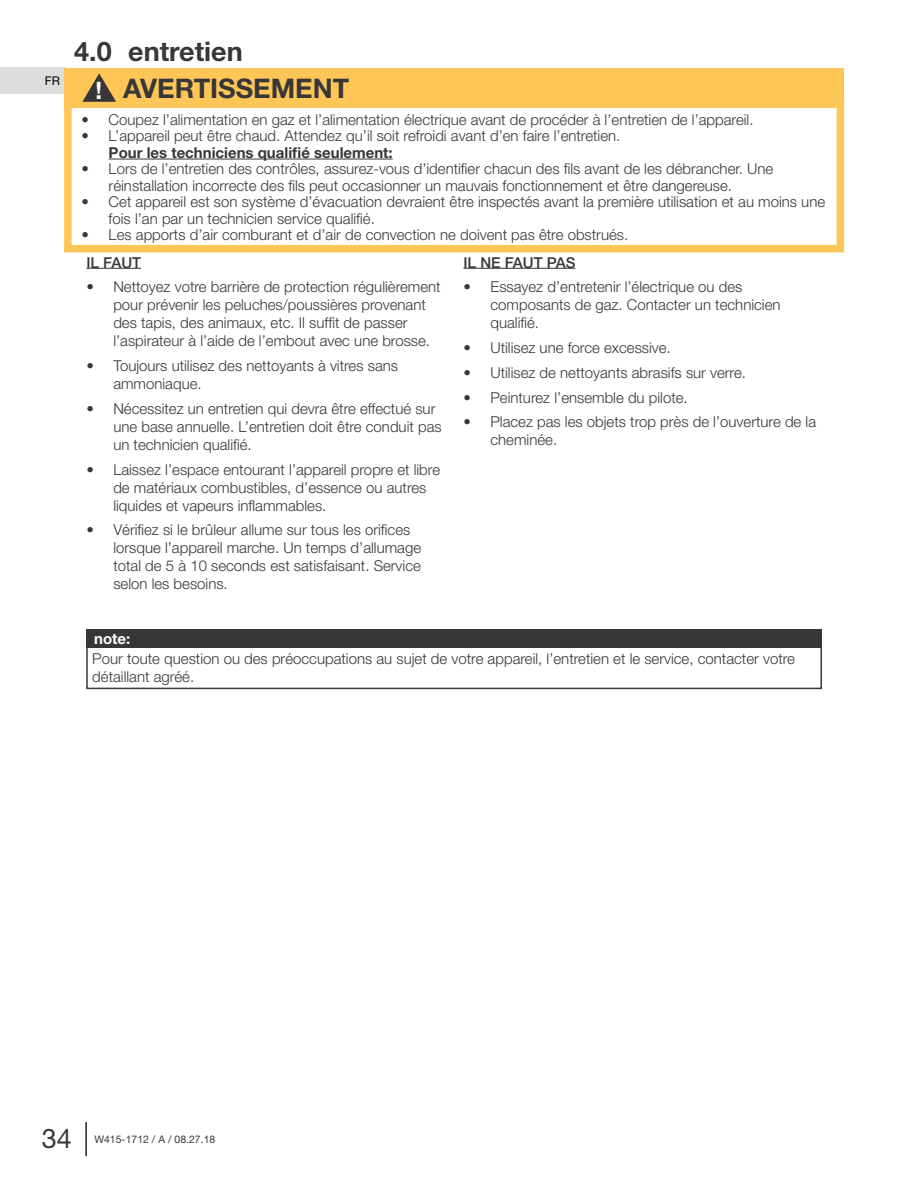
<style>
.page{position:relative;width:918px;height:1188px;background:#fff}
.page>*{position:absolute;margin:0;border:0;box-sizing:border-box;transform-origin:0 0}
.t1{font:700 27px "Helvetica Neue";color:#393637}
.t2{font:27px "Helvetica Neue";color:#393637}
.t3{font:700 24px "Helvetica Neue";color:#fff}
.Lettered_Bullet{font:300 15px/18px "Helvetica Neue";color:#393637}
.Main_text{font:700 15px "Helvetica Neue";color:#393637}
.Main_text-2{font:500 15px "Helvetica Neue";color:#393637}
.Main_text-3{font:700 15px "Helvetica Neue";color:#fff}
.t4{font:12px "Helvetica Neue";color:#000}
.t5{font:10.5px "Helvetica Neue";color:#393637}
</style>
<div class="page">
<hr style="left:85px;top:1122px;width:2px;height:34px;background:#231f20">
<div style="left:0;top:67px;width:65px;height:27px;background:#dcdddf"></div>
<div style="left:64px;top:95px;width:780px;height:157px;border:8px solid #fec657"></div>
<div style="left:64px;top:68px;width:780px;height:39px;background:#fec657"></div>
<svg style="left:82px;top:73px;width:34px;height:29px"></svg>
<hr style="left:109px;top:159px;width:284px;height:1px;background:#393637">
<hr style="left:86px;top:268px;width:55px;height:1px;background:#393637">
<hr style="left:463px;top:268px;width:112px;height:1px;background:#393637">
<div style="left:86px;top:646px;width:736px;height:43px;border:2px solid #393637"></div>
<div style="left:86px;top:629px;width:736px;height:19px;background:#393637"></div>
<p class="t4" style="left:45px;top:72px;width:17px">FR</p>
<p class="t1" style="left:74px;top:31px;width:170px">4.0 entretien</p>
<p class="t3" style="left:95px;top:71px;width:8px">!</p>
<p class="t1" style="left:123px;top:67px;width:228px">AVERTISSEMENT</p>
<p class="Lettered_Bullet" style="left:82px;top:110px;width:673px">• Coupez l’alimentation en gaz et l’alimentation électrique avant de procéder à l’entretien de l’appareil.</p>
<p class="Lettered_Bullet" style="left:82px;top:126px;width:540px">• L’appareil peut être chaud. Attendez qu’il soit refroidi avant d’en faire l’entretien.</p>
<p class="Main_text" style="left:109px;top:141px;width:286px">Pour les techniciens qualifié seulement:</p>
<p class="Lettered_Bullet" style="left:109px;top:160px;width:666px;line-height:16.5px;text-indent:-27px">• Lors de l’entretien des contrôles, assurez-vous d’identifier chacun des fils avant de les débrancher. Une réinstallation incorrecte des fils peut occasionner un mauvais fonctionnement et être dangereuse.</p>
<p class="Lettered_Bullet" style="left:109px;top:193px;width:718px;line-height:16.5px;text-indent:-27px">• Cet appareil est son système d’évacuation devraient être inspectés avant la première utilisation et au moins une fois l’an par un technicien service qualifié.</p>
<p class="Lettered_Bullet" style="left:82px;top:225px;width:548px">• Les apports d’air comburant et d’air de convection ne doivent pas être obstrués.</p>
<p class="Main_text-2" style="left:86px;top:250px;width:56px">IL FAUT</p>
<p class="Lettered_Bullet" style="left:113px;top:277px;width:329px;text-indent:-27px">• Nettoyez votre barrière de protection régulièrement pour prévenir les peluches/poussières provenant des tapis, des animaux, etc. Il suffit de passer l’aspirateur à l’aide de l’embout avec une brosse.</p>
<p class="Lettered_Bullet" style="left:113px;top:356px;width:286px;text-indent:-27px">• Toujours utilisez des nettoyants à vitres sans ammoniaque.</p>
<p class="Lettered_Bullet" style="left:113px;top:399px;width:330px;text-indent:-27px">• Nécessitez un entretien qui devra être effectué sur une base annuelle. L’entretien doit être conduit pas un technicien qualifié.</p>
<p class="Lettered_Bullet" style="left:113px;top:459px;width:328px;text-indent:-27px">• Laissez l’espace entourant l’appareil propre et libre de matériaux combustibles, d’essence ou autres liquides et vapeurs inflammables.</p>
<p class="Lettered_Bullet" style="left:113px;top:520px;width:309px;text-indent:-27px">• Vérifiez si le brûleur allume sur tous les orifices lorsque l’appareil marche. Un temps d’allumage total de 5 à 10 seconds est satisfaisant. Service selon les besoins.</p>
<h1 class="t1" style="left:74px;top:32px;width:116px">entr tien</h1>
<p class="Main_text-2" style="left:463px;top:250px;width:113px">IL NE FAUT PAS</p>
<p class="Lettered_Bullet" style="left:490px;top:277px;width:292px;text-indent:-27px">• Essayez d’entretenir l’électrique ou des composants de gaz. Contacter un technicien qualifié.</p>
<p class="Lettered_Bullet" style="left:463px;top:338px;width:209px">• Utilisez une force excessive.</p>
<p class="Lettered_Bullet" style="left:463px;top:363px;width:284px">• Utilisez de nettoyants abrasifs sur verre.</p>
<p class="Lettered_Bullet" style="left:463px;top:387px;width:226px">• Peinturez l’ensemble du pilote.</p>
<p class="Lettered_Bullet" style="left:490px;top:412px;width:327px;text-indent:-27px">• Placez pas les objets trop près de l’ouverture de la cheminée.</p>
<p class="Main_text-3" style="left:94px;top:627px;width:38px">note:</p>
<p class="Lettered_Bullet" style="left:92px;top:649px;width:704px">Pour toute question ou des préoccupations au sujet de votre appareil, l’entretien et le service, contacter votre détaillant agréé.</p>
<h1 class="t2" style="left:42px;top:1119px;width:32px">34</h1>
<p class="t5" style="left:94px;top:1131px;width:123px">W415-1712 / A / 08.27.18</p>
</div>
